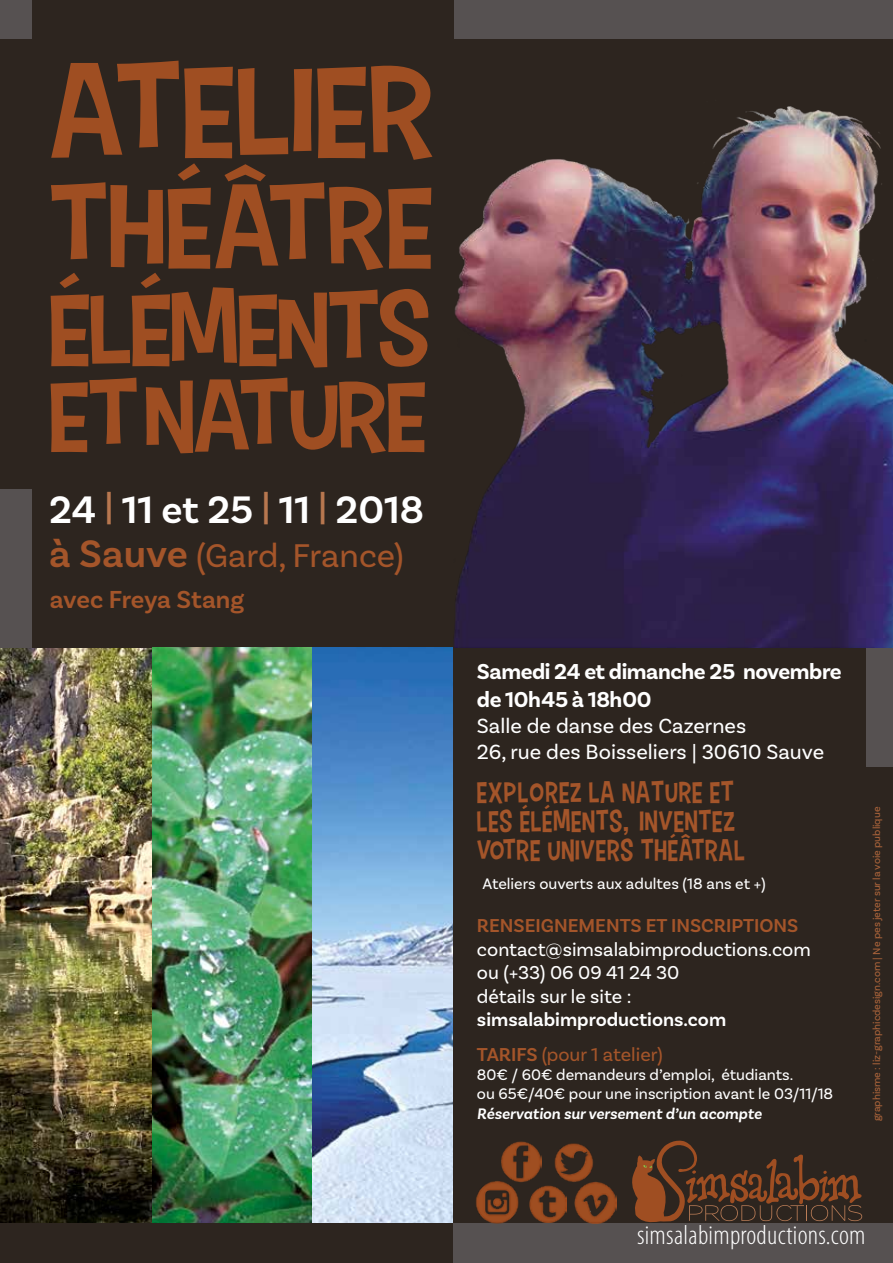
<style>
.page{position:relative;width:893px;height:1263px;background:#2d251f}
.page>*{position:absolute;margin:0;border:0;box-sizing:border-box;transform-origin:0 0}
.t1{font:126px "Carton Six";color:#9f4e22;scale:1.2 1}
.t2{font:111.6px "Carton Six";color:#9f4e22;scale:1.2 1}
.t3{font:99px "Carton Six";letter-spacing:-.02em;color:#9f4e22;scale:1.2 1}
.t4{font:96.15px "Carton Six";letter-spacing:-.02em;color:#9f4e22;scale:1.2 1}
.t5{font:600 40.2px "Basic Sans";color:#fff}
.t6{font:34.5px "Basic Sans";color:#a4552a}
.t7{font:29.25px/29.2px "Carton Six";letter-spacing:.025em;color:#a4552a}
.t8{font:300 condensed 27.45px "Myriad Pro";letter-spacing:.01em;color:#fff}
.t9{font:600 25.8px "Basic Sans";letter-spacing:-.015em;color:#a4552a}
.t10{font:700 22.65px/27.3px "Basic Sans";letter-spacing:-.02em;color:#fff}
.t11{font:21.6px/26px "Basic Sans";color:#fff}
.t12{font:19.65px/23.5px "Basic Sans";color:#fff}
.t13{font:600 19.65px/34.3px "Basic Sans";color:#fff}
.t14{font:600 19.65px "Basic Sans";color:#a4552a}
.t15{font:16.05px/19.2px "Basic Sans";color:#fff}
.t16{font:italic 600 16.05px "Basic Sans";color:#fff}
.t17{font:10.5px "Basic Sans";color:#ad653b}
.s1{font-size:35.85px;color:#b8774f}
.s2{font-weight:600;font-size:40.2px}
.s3{color:#a4552a}
.s4{font-weight:400;color:#a4552a}
</style>
<div class="page">
<div style="left:453px;top:1223px;width:440px;height:40px;background:#565151"></div>
<img style="left:476px;top:1181px;width:43px;height:43px">
<img style="left:529px;top:1185px;width:37px;height:38px">
<img style="left:575px;top:1181px;width:42px;height:42px">
<img style="left:501px;top:1141px;width:41px;height:42px">
<img style="left:554px;top:1143px;width:42px;height:41px">
<div style="left:0;top:489px;width:32px;height:179px;background:#565151"></div>
<div style="left:867px;top:642px;width:26px;height:125px;background:#565151"></div>
<svg style="left:632px;top:1140px;width:230px;height:83px"></svg>
<div style="left:0;top:0;width:32px;height:39px;background:#565151"></div>
<div style="left:454px;top:0;width:439px;height:39px;background:#565151"></div>
<img style="left:454px;top:106px;width:439px;height:541px">
<img style="left:311px;top:647px;width:142px;height:575px">
<img style="left:0;top:647px;width:311px;height:575px">
<h1 class="t1" style="left:49px;top:36px;width:324px">ATELIER</h1>
<h2 class="t2" style="left:49px;top:161px;width:322px">THÉÂTRE</h2>
<h3 class="t3" style="left:49px;top:271px;width:320px">ÉLÉMENTS</h3>
<h3 class="t4" style="left:49px;top:359px;width:317px">ET NATURE</h3>
<h3 class="t5" style="left:49px;top:485px;width:376px">24 <span class="s1">|</span> 11 et 25 <span class="s1">|</span> 11 <span class="s1">|</span> 2018</h3>
<h3 class="t6" style="left:49px;top:535px;width:356px"><span class="s2">à Sauve</span> (Gard, France)</h3>
<h3 class="t9" style="left:50px;top:584px;width:196px">avec Freya Stang</h3>
<h3 class="t10" style="left:477px;top:658px;width:366px">Samedi 24 et dimanche 25 novembre de 10h45 à 18h00</h3>
<h3 class="t11" style="left:477px;top:712px;width:349px">Salle de danse des Cazernes<br>26, rue des Boisseliers | 30610 Sauve</h3>
<h3 class="t7" style="left:477px;top:776px;width:269px">EXPLOREZ LA NATURE ET<br>LES ÉLÉMENTS, INVENTEZ<br>VOTRE UNIVERS THÉÂTRAL</h3>
<p class="t15" style="left:482px;top:874px;width:285px">Ateliers ouverts aux adultes (18 ans et +)</p>
<p class="t14" style="left:477px;top:914px;width:323px">RENSEIGNEMENTS ET INSCRIPTIONS</p>
<p class="t12" style="left:477px;top:937px;width:335px">contact@simsalabimproductions.com ou (+33) 06 09 41 24 30<br>détails sur le site :</p>
<p class="t13" style="left:477px;top:1003px;width:251px">simsalabimproductions.com<br><span class="s3">TARIFS</span> <span class="s4">(pour 1 atelier)</span></p>
<p class="t15" style="left:477px;top:1065px;width:358px">80€ / 60€ demandeurs d’emploi, étudiants.<br>ou 65€/40€ pour une inscription avant le 03/11/18</p>
<p class="t16" style="left:477px;top:1103px;width:286px">Réservation sur versement d’un acompte</p>
<p class="t17" style="left:870px;top:1121px;width:316px;rotate:-90deg">graphisme : liz-graphicdesign.com | Ne pes jeter sur la voie publique</p>
<h3 class="t8" style="left:637px;top:1219px;width:230px">simsalabimproductions.com</h3>
</div>
